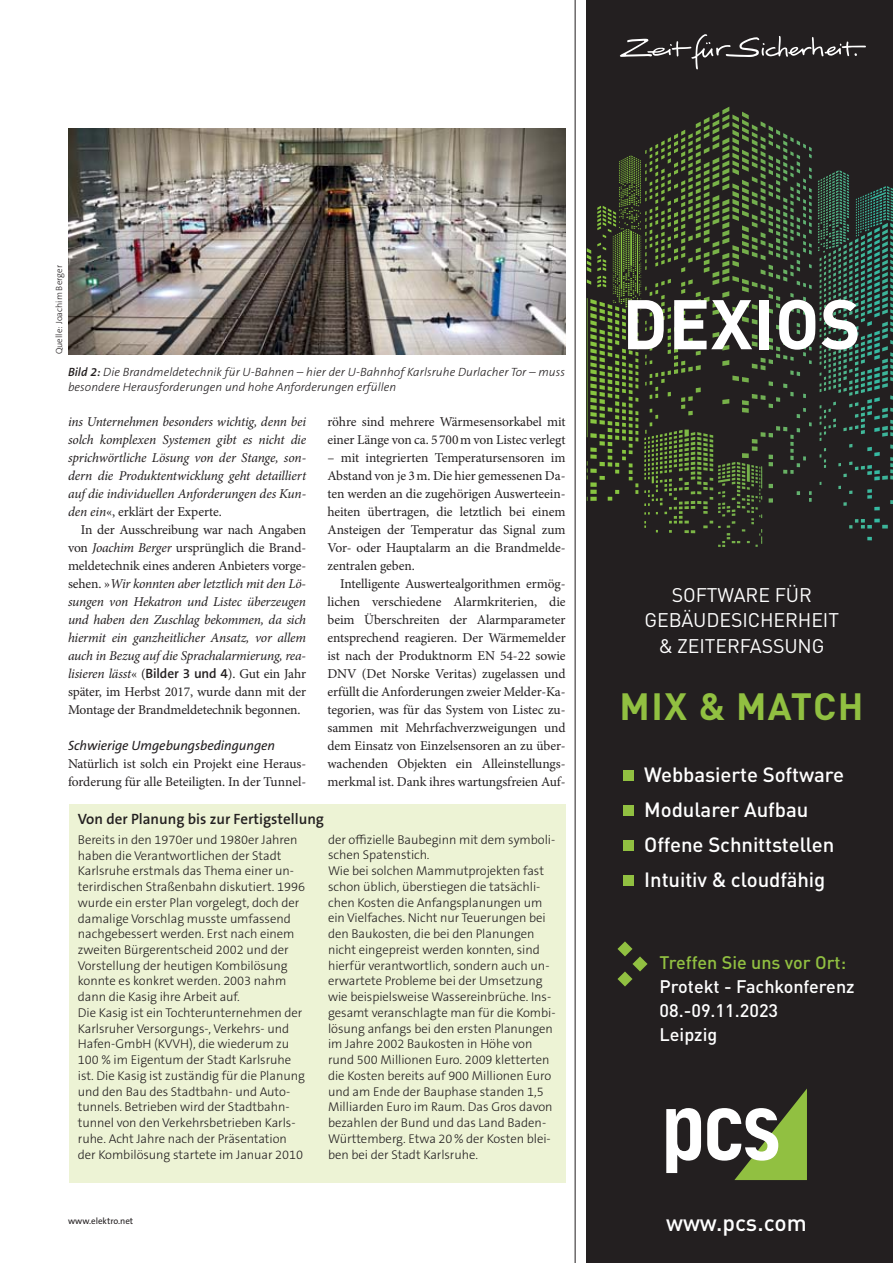
<style>
.page{position:relative;width:893px;height:1263px;background:#fff}
.page>*{position:absolute;margin:0;border:0;box-sizing:border-box;transform-origin:0 0}
.t1{font:700 69px "DIN Pro";letter-spacing:.01em;color:#fff}
.t2{font:700 37.5px "DIN Pro";letter-spacing:.04em;color:#91c041}
.t3{font:500 22.8px "DIN Pro";color:#fff}
.t4{font:500 20.4px/35.2px "DIN Pro";letter-spacing:-.005em;color:#fff}
.t5{font:19.5px/25.5px "DIN Pro";letter-spacing:-.005em;color:#fff;text-align:center}
.t6{font:500 18px/24px "DIN Pro";color:#fff}
.t7{font:500 18px "DIN Pro";color:#91c041}
.t8{font:600 15px "The Sans Os F";color:#231f20}
.t9{font:13.5px/18px "Minion Pro";letter-spacing:-.005em;color:#231f20}
.t10{font:italic 13.5px/18px "Minion Pro";letter-spacing:-.015em;color:#231f20;text-align:justify}
.t11{font:italic 13.5px "The Sans Os F";letter-spacing:-.005em;color:#231f20}
.t12{font:300 12.75px/15.8px "The Sans Os F";letter-spacing:-.005em;color:#231f20}
.t13{font:italic 300 12px/15px "The Sans Os F";letter-spacing:.005em;color:#231f20}
.t14{font:300 9px "The Sans Os F";color:#231f20}
.t15{font:9px "The Sans Os F";color:#231f20}
.s1{font-weight:600}
.s2{font-style:normal}
.s3{font-family:"The Sans Os F";font-weight:600;font-style:normal}
</style>
<div class="page">
<div style="left:69px;top:804px;width:497px;height:378px;background:#edf3d5"></div>
<img style="left:68px;top:128px;width:498px;height:226px">
<div style="left:587px;top:0;width:306px;height:1263px;background:#231f20"></div>
<svg style="left:620px;top:34px;width:246px;height:36px"></svg>
<svg style="left:707px;top:1088px;width:100px;height:92px"></svg>
<svg style="left:666px;top:1108px;width:35px;height:65px"></svg>
<div style="left:624px;top:770px;width:10px;height:10px;background:#91c041"></div>
<div style="left:624px;top:805px;width:10px;height:10px;background:#91c041"></div>
<div style="left:624px;top:840px;width:10px;height:11px;background:#91c041"></div>
<div style="left:624px;top:875px;width:10px;height:11px;background:#91c041"></div>
<svg style="left:617px;top:941px;width:30px;height:45px"></svg>
<svg style="left:867px;top:537px;width:5px;height:3px"></svg>
<svg style="left:849px;top:519px;width:39px;height:9px"></svg>
<svg style="left:818px;top:170px;width:75px;height:340px"></svg>
<svg style="left:587px;top:107px;width:225px;height:440px"></svg>
<hr style="left:575px;top:0;width:1px;height:1263px;background:#231f20">
<p class="t14" style="left:55px;top:354px;width:90px;rotate:-90deg">Quelle: Joachim Berger</p>
<p class="t13" style="left:68px;top:365px;width:498px"><span class="s1">Bild 2:</span> Die Brandmeldetechnik für U-Bahnen – hier der U-Bahnhof Karlsruhe Durlacher Tor – muss besondere Herausforderungen und hohe Anforderungen erfüllen</p>
<p class="t10" style="left:68px;top:414px;width:240px">ins Unternehmen besonders wichtig, denn bei solch komplexen Systemen gibt es nicht die sprichwörtliche Lösung von der Stange, son&shy;dern die Produktentwicklung geht detailliert auf die individuellen Anforderungen des Kun&shy;den ein<span class="s2">«, erklärt der Experte.</span></p>
<p class="t10" style="left:68px;top:522px;width:240px;text-indent:13px"><span class="s2">In der Ausschreibung war nach Angaben von</span> Joachim Berger <span class="s2">ursprünglich die Brand&shy;meldetechnik eines anderen Anbieters vorge&shy;sehen. »</span>Wir konnten aber letztlich mit den Lö&shy;sungen von Hekatron und Listec überzeugen und haben den Zuschlag bekommen, da sich hiermit ein ganzheitlicher Ansatz, vor allem auch in Bezug auf die Sprachalarmierung, rea&shy;lisieren lässt<span class="s2">« (</span><span class="s3">Bilder 3 und 4</span><span class="s2">). Gut ein Jahr später, im Herbst 2017, wurde dann mit der Montage der Brandmeldetechnik begonnen.</span></p>
<p class="t11" style="left:68px;top:740px;width:209px">Schwierige Umgebungsbedingungen</p>
<p class="t9" style="left:68px;top:756px;width:240px">Natürlich ist solch ein Projekt eine Heraus&shy;forderung für alle Beteiligten. In der Tunnel-</p>
<p class="t9" style="left:327px;top:414px;width:240px">röhre sind mehrere Wärmesensorkabel mit einer Länge von ca. 5 700 m von Listec verlegt</p>
<p class="t9" style="left:327px;top:450px;width:240px;text-align:justify">– mit integrierten Temperatursensoren im Abstand von je 3 m. Die hier gemessenen Da&shy;ten werden an die zugehörigen Auswerteein&shy;heiten übertragen, die letztlich bei einem Ansteigen der Temperatur das Signal zum Vor- oder Hauptalarm an die Brandmelde&shy;zentralen geben.</p>
<p class="t9" style="left:327px;top:576px;width:240px;text-align:justify;text-indent:13px">Intelligente Auswertealgorithmen ermög&shy;lichen verschiedene Alarmkriterien, die beim Überschreiten der Alarmparameter entsprechend reagieren. Der Wärmemelder ist nach der Produktnorm EN 54-22 sowie DNV (Det Norske Veritas) zugelassen und erfüllt die Anforderungen zweier Melder-Ka&shy;tegorien, was für das System von Listec zu&shy;sammen mit Mehrfachverzweigungen und dem Einsatz von Einzelsensoren an zu über&shy;wachenden Objekten ein Alleinstellungs&shy;merkmal ist. Dank ihres wartungsfreien Auf-</p>
<p class="t8" style="left:78px;top:811px;width:248px">Von der Planung bis zur Fertigstellung</p>
<p class="t12" style="left:78px;top:832px;width:229px">Bereits in den 1970er und 1980er Jahren haben die Verantwortlichen der Stadt Karlsruhe erstmals das Thema einer un&shy;terirdischen Straßenbahn diskutiert. 1996 wurde ein erster Plan vorgelegt, doch der damalige Vorschlag musste umfassend nachgebessert werden. Erst nach einem zweiten Bürgerentscheid 2002 und der Vorstellung der heutigen Kombilösung konnte es konkret werden. 2003 nahm dann die Kasig ihre Arbeit auf.<br>Die Kasig ist ein Tochterunternehmen der Karlsruher Versorgungs-, Verkehrs- und Hafen-GmbH (KVVH), die wiederum zu 100 % im Eigentum der Stadt Karlsruhe ist. Die Kasig ist zuständig für die Planung und den Bau des Stadtbahn- und Auto&shy;tunnels. Betrieben wird der Stadtbahn&shy;tunnel von den Verkehrsbetrieben Karls&shy;ruhe. Acht Jahre nach der Präsentation der Kombilösung startete im Januar 2010</p>
<p class="t12" style="left:328px;top:832px;width:229px">der offizielle Baubeginn mit dem symboli&shy;schen Spatenstich.<br>Wie bei solchen Mammutprojekten fast schon üblich, überstiegen die tatsächli&shy;chen Kosten die Anfangsplanungen um ein Vielfaches. Nicht nur Teuerungen bei den Baukosten, die bei den Planungen nicht eingepreist werden konnten, sind hierfür verantwortlich, sondern auch un&shy;erwartete Probleme bei der Umsetzung wie beispielsweise Wassereinbrüche. Ins&shy;gesamt veranschlagte man für die Kombi&shy;lösung anfangs bei den ersten Planungen im Jahre 2002 Baukosten in Höhe von rund 500 Millionen Euro. 2009 kletterten die Kosten bereits auf 900 Millionen Euro und am Ende der Bauphase standen 1,5<br>Milliarden Euro im Raum. Das Gros davon bezahlen der Bund und das Land Baden-Württemberg. Etwa 20 % der Kosten blei&shy;ben bei der Stadt Karlsruhe.</p>
<p class="t15" style="left:68px;top:1216px;width:67px">www.elektro.net</p>
<h1 class="t1" style="left:622px;top:285px;width:240px">DEXIOS</h1>
<h3 class="t5" style="left:644px;top:582px;width:196px">SOFTWARE FÜR<br>GEBÄUDESICHERHEIT &amp; ZEITERFASSUNG</h3>
<h2 class="t2" style="left:620px;top:685px;width:246px">MIX &amp; MATCH</h2>
<h3 class="t4" style="left:644px;top:759px;width:201px">Webbasierte Software<br>Modularer Aufbau<br>Offene Schnittstellen<br>Intuitiv &amp; cloudfähig</h3>
<h3 class="t7" style="left:660px;top:956px;width:188px">Treffen Sie uns vor Ort:</h3>
<h3 class="t6" style="left:660px;top:977px;width:197px">Protekt - Fachkonferenz<br>08.-09.11.2023<br>Leipzig</h3>
<h3 class="t3" style="left:666px;top:1214px;width:142px">www.pcs.com</h3>
</div>
